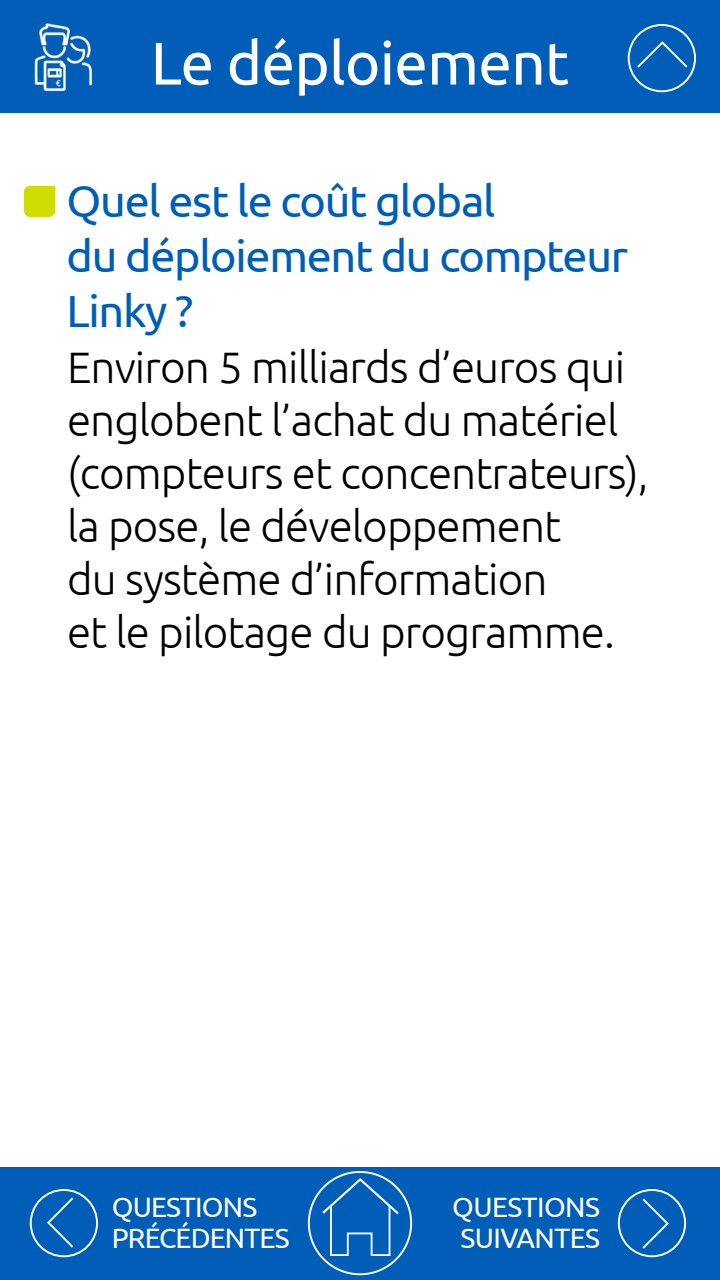
<style>
.page{position:relative;width:720px;height:1280px;background:#fff}
.page>*{position:absolute;margin:0;border:0;box-sizing:border-box;transform-origin:0 0}
.t1{font:60px "Ubuntu";letter-spacing:-.01em;color:#fff}
.t2{font:45px/55px "Ubuntu";letter-spacing:-.03em;color:#005eb8}
.t3{font:300 44px/53px "Ubuntu";letter-spacing:-.02em;color:#000}
.t4{font:28px/31px "Ubuntu";letter-spacing:-.03em;color:#fff}
</style>
<div class="page">
<svg style="left:24px;top:186px;width:31px;height:31px"></svg>
<div style="left:0;top:1167px;width:720px;height:113px;background:#005eb8"></div>
<div style="left:618px;top:1189px;width:68px;height:68px;border:2px solid #fff;border-radius:50%"></div>
<svg style="left:642px;top:1196px;width:28px;height:55px"></svg>
<div style="left:30px;top:1189px;width:68px;height:68px;border:2px solid #fff;border-radius:50%"></div>
<svg style="left:46px;top:1195px;width:28px;height:55px"></svg>
<svg style="left:320px;top:1177px;width:81px;height:80px"></svg>
<div style="left:308px;top:1171px;width:104px;height:104px;border:2px solid #fff;border-radius:50%"></div>
<div style="left:0;top:0;width:720px;height:113px;background:#005eb8"></div>
<div style="left:628px;top:24px;width:68px;height:68px;border:2px solid #fff;border-radius:50%"></div>
<svg style="left:635px;top:40px;width:55px;height:28px"></svg>
<img style="left:34px;top:23px;width:59px;height:69px">
<h1 class="t1" style="left:151px;top:27px;width:420px">Le déploiement</h1>
<p class="t2" style="left:67px;top:172px;width:563px">Quel est le coût global<br>du déploiement du compteur<br>Linky ?</p>
<p class="t3" style="left:67px;top:339px;width:583px">Environ 5 milliards d’euros qui englobent l’achat du matériel (compteurs et concentrateurs), la pose, le développement<br>du système d’information<br>et le pilotage du programme.</p>
<p class="t4" style="left:112px;top:1191px;width:179px">QUESTIONS<br>PRÉCÉDENTES</p>
<p class="t4" style="left:452px;top:1191px;width:149px">QUESTIONS<br>SUIVANTES</p>
</div>
